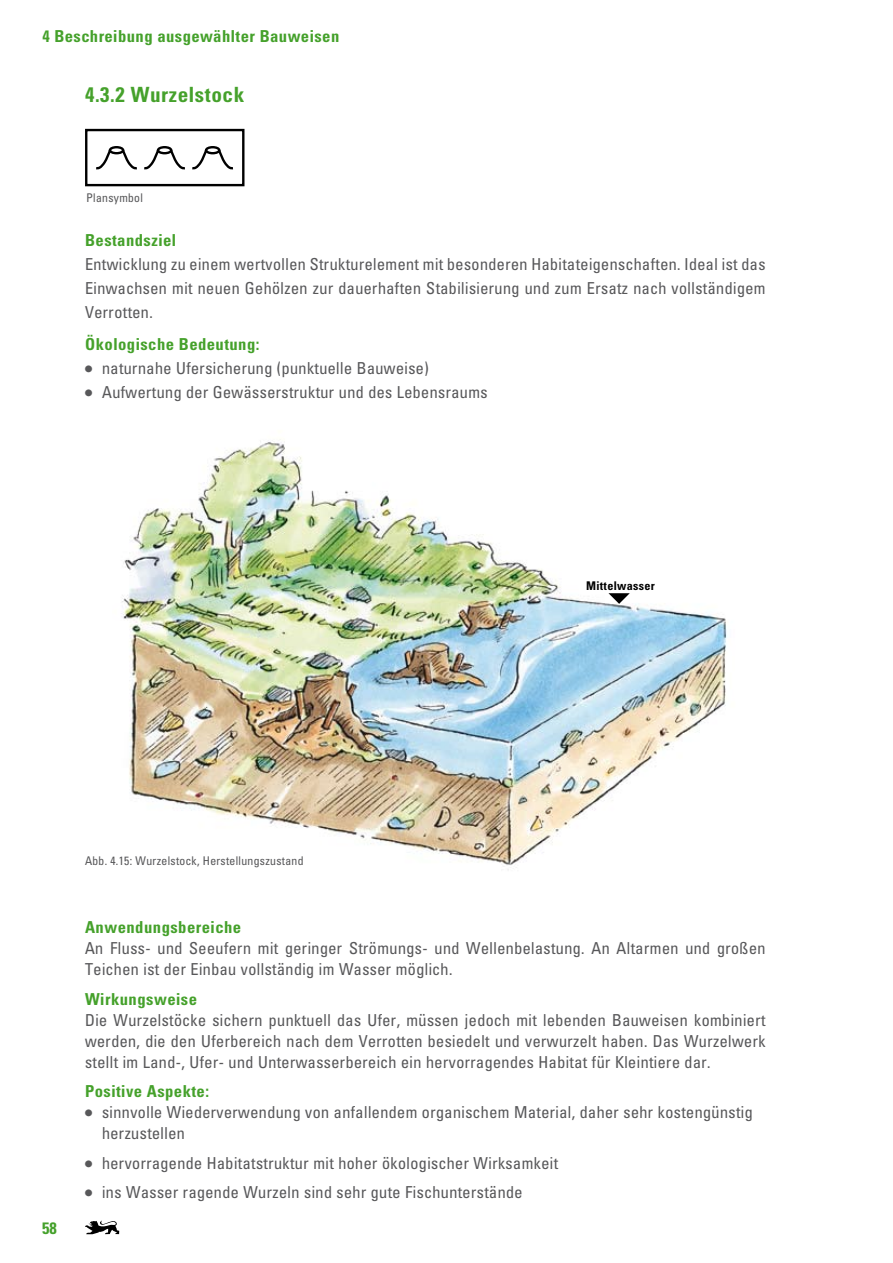
<style>
.page{position:relative;width:893px;height:1263px;background:#fff}
.page>*{position:absolute;margin:0;border:0;box-sizing:border-box;transform-origin:0 0}
.t1{font:700 condensed 21px "Univers S";letter-spacing:.03em;color:#45a12b}
.t2{font:condensed 16.5px/21px "Univers S";letter-spacing:.03em;color:#58585a}
.t3{font:700 condensed 16.5px "Univers S";letter-spacing:.03em;color:#45a12b}
.t4{font:condensed 12px "Univers S";letter-spacing:.03em;color:#58585a}
.t5{font:700 condensed 12px "Univers S";letter-spacing:.03em;color:#000}
.s1{font-size:22.5px}
</style>
<div class="page">
<svg style="left:85px;top:1220px;width:34px;height:14px"></svg>
<img style="left:121px;top:439px;width:606px;height:431px">
<svg style="left:608px;top:593px;width:22px;height:11px"></svg>
<div style="left:85px;top:129px;width:159px;height:57px;border:2px solid #000"></div>
<div style="left:109px;top:146px;width:15px;height:8px;border:2px solid #000;border-radius:50%"></div>
<svg style="left:96px;top:148px;width:17px;height:22px"></svg>
<div style="left:157px;top:146px;width:15px;height:8px;border:2px solid #000;border-radius:50%"></div>
<svg style="left:120px;top:148px;width:41px;height:22px"></svg>
<div style="left:205px;top:146px;width:15px;height:8px;border:2px solid #000;border-radius:50%"></div>
<svg style="left:168px;top:148px;width:41px;height:22px"></svg>
<svg style="left:216px;top:148px;width:17px;height:22px"></svg>
<p class="t3" style="left:43px;top:26px;width:298px">4 Beschreibung ausgewählter Bauweisen</p>
<p class="t1" style="left:85px;top:82px;width:161px">4.3.2 Wurzelstock</p>
<p class="t4" style="left:86px;top:190px;width:58px">Plansymbol</p>
<p class="t3" style="left:85px;top:230px;width:93px">Bestandsziel</p>
<p class="t2" style="left:85px;top:252px;width:682px;line-height:24px;text-align:justify">Entwicklung zu einem wertvollen Strukturelement mit besonderen Habitateigenschaften. Ideal ist das Einwachsen mit neuen Gehölzen zur dauerhaften Stabilisierung und zum Ersatz nach vollständigem Verrotten.</p>
<p class="t3" style="left:85px;top:334px;width:176px">Ökologische Bedeutung:</p>
<p class="t2" style="left:85px;top:358px;width:345px"><span class="s1">•</span> naturnahe Ufersicherung (punktuelle Bauweise)</p>
<p class="t2" style="left:85px;top:382px;width:404px"><span class="s1">•</span> Aufwertung der Gewässerstruktur und des Lebensraums</p>
<p class="t4" style="left:85px;top:853px;width:220px">Abb. 4.15: Wurzelstock, Herstellungszustand</p>
<p class="t5" style="left:586px;top:578px;width:70px">Mittelwasser</p>
<p class="t3" style="left:42px;top:1218px;width:16px">58</p>
<p class="t3" style="left:85px;top:917px;width:158px">Anwendungsbereiche</p>
<p class="t2" style="left:85px;top:938px;width:682px">An Fluss- und Seeufern mit geringer Strömungs- und Wellenbelastung. An Altarmen und großen<br>Teichen ist der Einbau vollständig im Wasser möglich.</p>
<p class="t3" style="left:85px;top:989px;width:113px">Wirkungsweise</p>
<p class="t2" style="left:85px;top:1009px;width:682px;text-align:justify">Die Wurzelstöcke sichern punktuell das Ufer, müssen jedoch mit lebenden Bauweisen kombiniert werden, die den Uferbereich nach dem Verrotten besiedelt und verwurzelt haben. Das Wurzelwerk stellt im Land-, Ufer- und Unterwasserbereich ein hervorragendes Habitat für Kleintiere dar.</p>
<p class="t3" style="left:85px;top:1081px;width:125px">Positive Aspekte:</p>
<p class="t2" style="left:102px;top:1102px;width:652px;text-indent:-17px"><span class="s1">•</span> sinnvolle Wiederverwendung von anfallendem organischem Material, daher sehr kostengünstig herzustellen</p>
<p class="t2" style="left:85px;top:1152px;width:474px"><span class="s1">•</span> hervorragende Habitatstruktur mit hoher ökologischer Wirksamkeit</p>
<p class="t2" style="left:85px;top:1182px;width:439px"><span class="s1">•</span> ins Wasser ragende Wurzeln sind sehr gute Fischunterstände</p>
</div>
